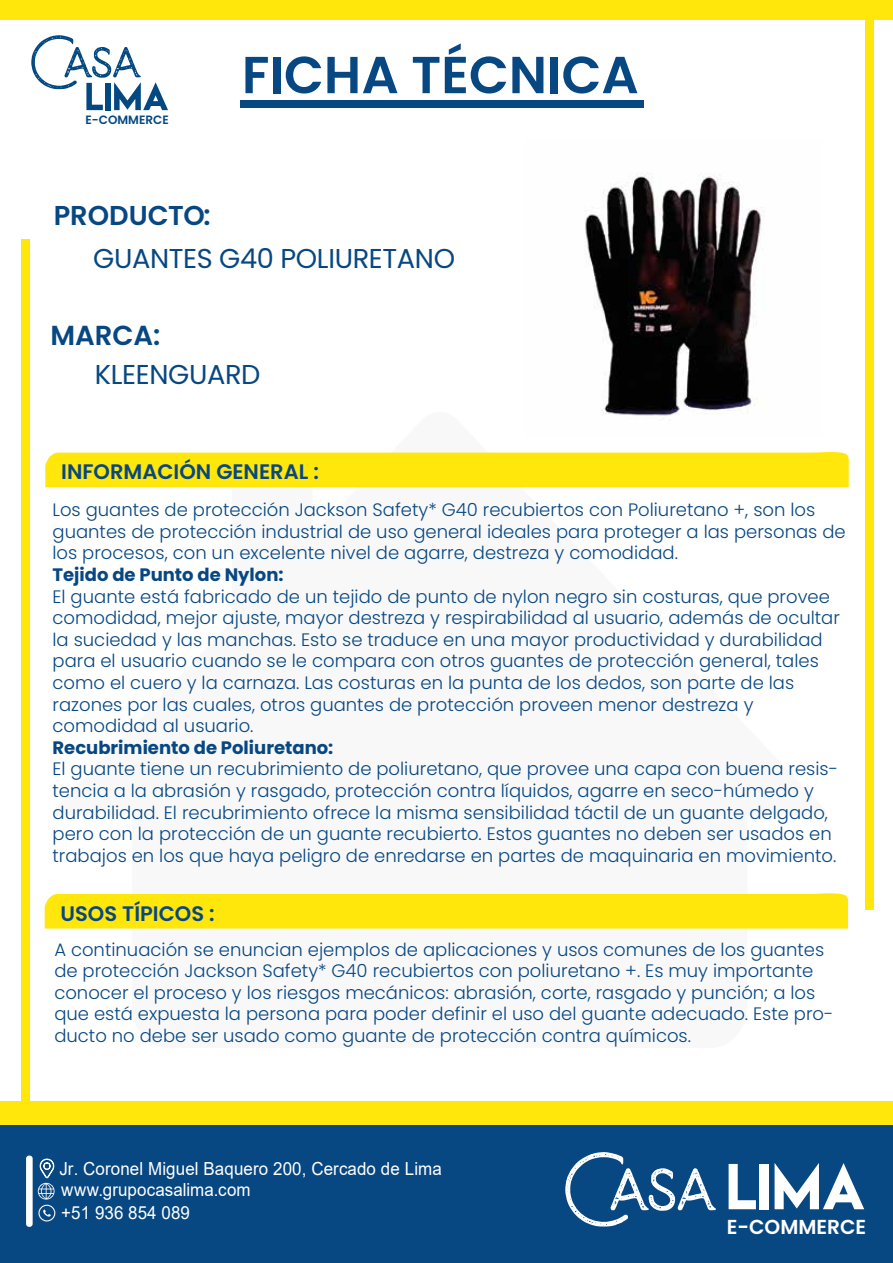
<style>
.page{position:relative;width:893px;height:1263px;background:#fff}
.page>*{position:absolute;margin:0;border:0;box-sizing:border-box;transform-origin:0 0}
.t1{font:600 52.05px "Poppins";color:#074782}
.t2{font:600 27.45px "Poppins";color:#074782}
.t3{font:27.3px "Poppins";letter-spacing:-.015em;color:#074782}
.t4{font:600 27.3px "Poppins";color:#074782}
.t5{font:600 21px "Poppins";color:#074782}
.t6{font:600 20.25px "Poppins";color:#fff}
.t7{font:300 18px/21.6px "Poppins";color:#074782}
.t8{font:18px/20.7px "Arial";letter-spacing:.005em;color:#fff;scale:.94 1}
.t9{font:700 18px "Poppins";color:#074782}
.t10{font:600 12px "Poppins";color:#034881}
</style>
<div class="page">
<div style="left:0;top:1101px;width:893px;height:161px;background:#ffe60b"></div>
<div style="left:0;top:0;width:893px;height:20px;background:#ffe60b"></div>
<div style="left:865px;top:0;width:9px;height:909px;background:#ffe60b"></div>
<div style="left:22px;top:240px;width:8px;height:950px;background:#ffe60b"></div>
<div style="left:0;top:1125px;width:893px;height:138px;background:#074782"></div>
<svg style="left:43px;top:1209px;width:8px;height:8px"></svg>
<div style="left:38px;top:1205px;width:17px;height:16px;border:1px solid #f6f6f6;border-radius:50%"></div>
<svg style="left:729px;top:1164px;width:27px;height:45px"></svg>
<div style="left:760px;top:1164px;width:9px;height:45px;background:#fff"></div>
<svg style="left:775px;top:1163px;width:89px;height:46px"></svg>
<svg style="left:565px;top:1152px;width:151px;height:74px"></svg>
<div style="left:26px;top:1155px;width:7px;height:72px;background:#fff;border-radius:3px"></div>
<svg style="left:38px;top:1158px;width:17px;height:41px"></svg>
<div style="left:240px;top:100px;width:404px;height:7px;background:#074782"></div>
<svg style="left:31px;top:35px;width:137px;height:75px"></svg>
<div style="left:45px;top:452px;width:804px;height:35px;background:#ffe60b"></div>
<div style="left:45px;top:893px;width:803px;height:35px;background:#ffe60b"></div>
<img style="left:585px;top:173px;width:176px;height:243px">
<p class="t10" style="left:86px;top:113px;width:85px">E-COMMERCE</p>
<h3 class="t4" style="left:54px;top:199px;width:158px">PRODUCTO:</h3>
<h1 class="t1" style="left:242px;top:45px;width:398px">FICHA TÉCNICA</h1>
<h3 class="t3" style="left:93px;top:243px;width:363px">GUANTES G40 POLIURETANO</h3>
<h2 class="t2" style="left:50px;top:319px;width:112px">MARCA:</h2>
<h3 class="t3" style="left:95px;top:359px;width:167px">KLEENGUARD</h3>
<p class="t5" style="left:61px;top:460px;width:259px">INFORMACIÓN GENERAL :</p>
<p class="t7" style="left:53px;top:499px;width:795px">Los guantes de protección Jackson Safety* G40 recubiertos con Poliuretano +, son los guantes de protección industrial de uso general ideales para proteger a las personas de los procesos, con un excelente nivel de agarre, destreza y comodidad.</p>
<p class="t9" style="left:53px;top:564px;width:233px">Tejido de Punto de Nylon:</p>
<p class="t7" style="left:53px;top:585px;width:789px">El guante está fabricado de un tejido de punto de nylon negro sin costuras, que provee comodidad, mejor ajuste, mayor destreza y respirabilidad al usuario, además de ocultar la suciedad y las manchas. Esto se traduce en una mayor productividad y durabilidad para el usuario cuando se le compara con otros guantes de protección general, tales como el cuero y la carnaza. Las costuras en la punta de los dedos, son parte de las razones por las cuales, otros guantes de protección proveen menor destreza y comodidad al usuario.</p>
<p class="t9" style="left:53px;top:737px;width:282px">Recubrimiento de Poliuretano:</p>
<p class="t7" style="left:53px;top:758px;width:787px">El guante tiene un recubrimiento de poliuretano, que provee una capa con buena resis&shy;tencia a la abrasión y rasgado, protección contra líquidos, agarre en seco-húmedo y durabilidad. El recubrimiento ofrece la misma sensibilidad táctil de un guante delgado, pero con la protección de un guante recubierto. Estos guantes no deben ser usados en trabajos en los que haya peligro de enredarse en partes de maquinaria en movimiento.</p>
<p class="t5" style="left:61px;top:901px;width:156px">USOS TÍPICOS :</p>
<p class="t7" style="left:54px;top:938px;width:781px">A continuación se enuncian ejemplos de aplicaciones y usos comunes de los guantes de protección Jackson Safety* G40 recubiertos con poliuretano +. Es muy importante conocer el proceso y los riesgos mecánicos: abrasión, corte, rasgado y punción; a los que está expuesta la persona para poder definir el uso del guante adecuado. Este pro&shy;ducto no debe ser usado como guante de protección contra químicos.</p>
<p class="t8" style="left:59px;top:1158px;width:408px">Jr. Coronel Miguel Baquero 200, Cercado de Lima www.grupocasalima.com</p>
<p class="t8" style="left:61px;top:1202px;width:138px">+51 936 854 089</p>
<p class="t6" style="left:727px;top:1215px;width:141px">E-COMMERCE</p>
</div>
